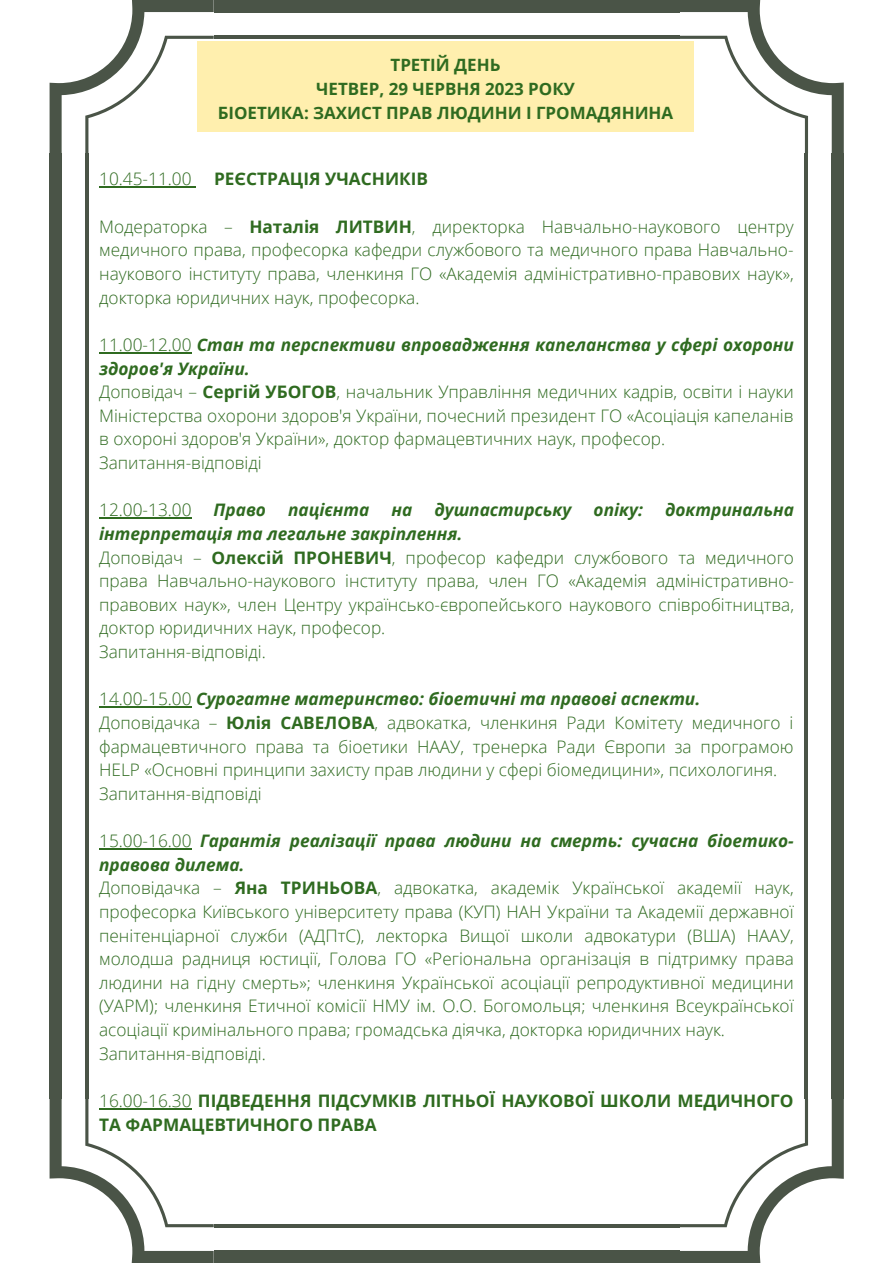
<style>
.page{position:relative;width:893px;height:1263px;background:#fff}
.page>*{position:absolute;margin:0;border:0;box-sizing:border-box;transform-origin:0 0}
.t1{font:300 17.25px/23.6px "Open Sans";color:#2f6b20;text-align:justify}
.t2{font:italic 700 17.25px/23.6px "Open Sans";color:#2f6b20}
.t3{font:700 17.25px/23.6px "Open Sans";color:#2f6b20}
.t4{font:700 16.95px "Open Sans";color:#2f6b20}
.s1{font-weight:700}
.s2{font-weight:300;font-style:normal}
.s3{font-weight:300}
</style>
<div class="page">
<svg style="left:50px;top:0;width:164px;height:153px"></svg>
<div style="left:50px;top:153px;width:12px;height:946px;background:#4a5447"></div>
<hr style="left:85px;top:153px;width:3px;height:946px;background:#4a5447">
<div style="left:214px;top:1251px;width:465px;height:12px;background:#4a5447"></div>
<hr style="left:214px;top:1224px;width:465px;height:3px;background:#4a5447">
<svg style="left:50px;top:1099px;width:164px;height:164px"></svg>
<svg style="left:679px;top:1099px;width:165px;height:164px"></svg>
<div style="left:831px;top:153px;width:13px;height:946px;background:#4a5447"></div>
<hr style="left:805px;top:153px;width:3px;height:946px;background:#4a5447">
<svg style="left:679px;top:0;width:165px;height:153px"></svg>
<div style="left:214px;top:0;width:465px;height:12px;background:#4a5447"></div>
<hr style="left:214px;top:36px;width:465px;height:3px;background:#4a5447">
<hr style="left:99px;top:187px;width:93px;height:1px;background:#2f6b20">
<hr style="left:99px;top:352px;width:93px;height:2px;background:#2f6b20">
<hr style="left:99px;top:517px;width:93px;height:2px;background:#2f6b20">
<hr style="left:99px;top:706px;width:93px;height:2px;background:#2f6b20">
<hr style="left:99px;top:848px;width:93px;height:2px;background:#2f6b20">
<hr style="left:99px;top:1108px;width:93px;height:2px;background:#2f6b20">
<div style="left:197px;top:41px;width:496px;height:91px;background:#ffefae"></div>
<p class="t4" style="left:390px;top:53px;width:111px">ТРЕТІЙ ДЕНЬ</p>
<p class="t4" style="left:316px;top:77px;width:260px">ЧЕТВЕР, 29 ЧЕРВНЯ 2023 РОКУ</p>
<p class="t4" style="left:218px;top:100px;width:457px">БІОЕТИКА: ЗАХИСТ ПРАВ ЛЮДИНИ І ГРОМАДЯНИНА</p>
<p class="t1" style="left:99px;top:167px;width:94px">10.45-11.00</p>
<p class="t3" style="left:214px;top:167px;width:215px">РЕЄСТРАЦІЯ УЧАСНИКІВ</p>
<p class="t1" style="left:99px;top:214px;width:696px">Модераторка – <span class="s1">Наталія ЛИТВИН</span>, директорка Навчально-наукового центру медичного права, професорка кафедри службового та медичного права Навчально&shy;наукового інституту права, членкиня ГО «Академія адміністративно-правових наук», докторка юридичних наук, професорка.</p>
<p class="t2" style="left:99px;top:332px;width:696px"><span class="s2">11.00-12.00</span> Стан та перспективи впровадження капеланства у сфері охорони здоров'я України.</p>
<p class="t1" style="left:99px;top:380px;width:696px">Доповідач – <span class="s1">Сергій УБОГОВ</span>, начальник Управління медичних кадрів, освіти і науки Міністерства охорони здоров'я України, почесний президент ГО «Асоціація капеланів в охороні здоров'я України», доктор фармацевтичних наук, професор.</p>
<p class="t1" style="left:99px;top:450px;width:164px">Запитання-відповіді</p>
<p class="t1" style="left:99px;top:498px;width:94px">12.00-13.00</p>
<p class="t2" style="left:214px;top:498px;width:54px">Право</p>
<p class="t2" style="left:288px;top:498px;width:83px">пацієнта</p>
<p class="t2" style="left:391px;top:498px;width:22px">на</p>
<p class="t2" style="left:434px;top:498px;width:139px">душпастирську</p>
<p class="t2" style="left:593px;top:498px;width:51px">опіку:</p>
<p class="t2" style="left:665px;top:498px;width:130px">доктринальна</p>
<p class="t2" style="left:99px;top:521px;width:365px">інтерпретація та легальне закріплення.</p>
<p class="t1" style="left:99px;top:545px;width:696px">Доповідач – <span class="s1">Олексій ПРОНЕВИЧ</span>, професор кафедри службового та медичного права Навчально-наукового інституту права, член ГО «Академія адміністративно&shy;правових наук», член Центру українсько-європейського наукового співробітництва, доктор юридичних наук, професор.</p>
<p class="t1" style="left:99px;top:639px;width:168px">Запитання-відповіді.</p>
<p class="t2" style="left:99px;top:687px;width:602px"><span class="s2">14.00-15.00</span> Сурогатне материнство: біоетичні та правові аспекти.</p>
<p class="t1" style="left:99px;top:710px;width:696px">Доповідачка – <span class="s1">Юлія САВЕЛОВА</span>, адвокатка, членкиня Ради Комітету медичного і фармацевтичного права та біоетики НААУ, тренерка Ради Європи за програмою HELP «Основні принципи захисту прав людини у сфері біомедицини», психологиня.</p>
<p class="t1" style="left:99px;top:781px;width:164px">Запитання-відповіді</p>
<p class="t2" style="left:99px;top:828px;width:696px"><span class="s2">15.00-16.00</span> Гарантія реалізації права людини на смерть: сучасна біоетико&shy;правова дилема.</p>
<p class="t1" style="left:99px;top:876px;width:696px">Доповідачка – <span class="s1">Яна ТРИНЬОВА</span>, адвокатка, академік Української академії наук, професорка Київського університету права (КУП) НАН України та Академії державної пенітенціарної служби (АДПтС), лекторка Вищої школи адвокатури (ВША) НААУ, молодша радниця юстиції, Голова ГО «Регіональна організація в підтримку права людини на гідну смерть»; членкиня Української асоціації репродуктивної медицини (УАРМ); членкиня Етичної комісії НМУ ім. О.О. Богомольця; членкиня Всеукраїнської асоціації кримінального права; громадська діячка, докторка юридичних наук.</p>
<p class="t1" style="left:99px;top:1041px;width:168px">Запитання-відповіді.</p>
<p class="t3" style="left:99px;top:1088px;width:696px"><span class="s3">16.00-16.30</span> ПІДВЕДЕННЯ ПІДСУМКІВ ЛІТНЬОЇ НАУКОВОЇ ШКОЛИ МЕДИЧНОГО<br>ТА ФАРМАЦЕВТИЧНОГО ПРАВА</p>
</div>
